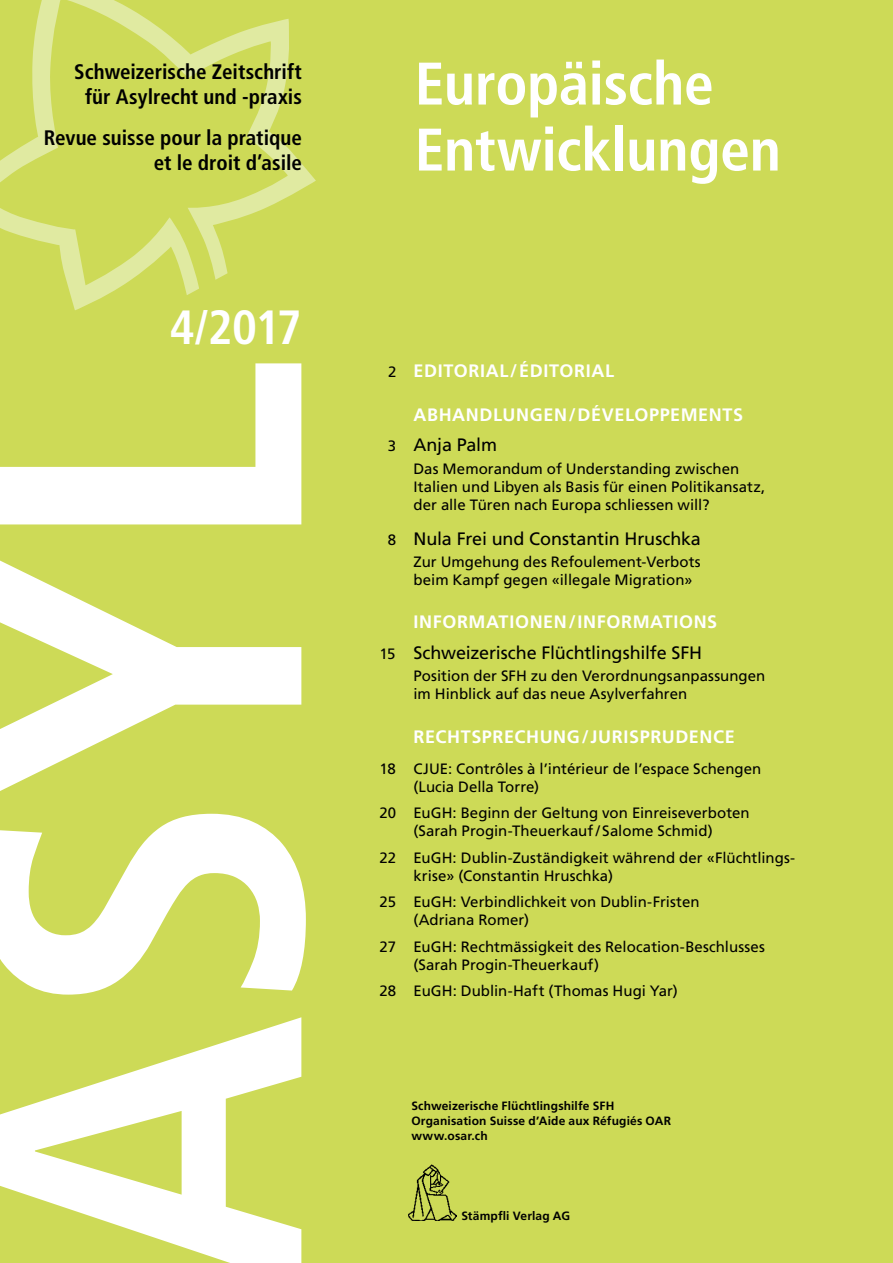
<style>
.page{position:relative;width:893px;height:1263px;background:#cdda57}
.page>*{position:absolute;margin:0;border:0;box-sizing:border-box;transform-origin:0 0}
.t1{font:700 condensed 450px "Frutiger LT Com";color:#fff}
.t2{font:700 condensed 60px/66px "Frutiger LT Com";letter-spacing:-.005em;color:#fff}
.t3{font:700 condensed 48px "Frutiger LT Com";color:#fff}
.t4{font:700 condensed 21px/25.5px "Frutiger LT Com";color:#000;text-align:center}
.t5{font:18px/30.8px "Frutiger LT Com";letter-spacing:-.01em;color:#000}
.t6{font:700 18px/30.8px "Frutiger LT Com";letter-spacing:.035em;color:#fff}
.t7{font:15px/18px "Frutiger LT Com";color:#000}
.t8{font:700 12px/15px "Frutiger LT Com";letter-spacing:.015em;color:#000}
.s1{font-weight:400;font-size:15px;color:#000}
.s2{font-weight:400;color:#000}
.s3{font-size:15px}
.s4{font-weight:700;color:#fff}
</style>
<div class="page">
<img style="left:408px;top:1165px;width:48px;height:55px">
<svg style="left:0;top:0;width:316px;height:310px"></svg>
<h3 class="t4" style="left:74px;top:61px;width:229px">Schweizerische Zeitschrift für Asylrecht und -praxis</h3>
<h3 class="t4" style="left:44px;top:127px;width:260px;text-align:right">Revue suisse pour la pratique et le droit d’asile</h3>
<h3 class="t3" style="left:170px;top:308px;width:134px">4/2017</h3>
<h1 class="t1" style="left:-36px;top:1289px;width:936px;rotate:-90deg">ASYL</h1>
<h2 class="t2" style="left:415px;top:57px;width:368px">Europäische<br>Entwicklungen</h2>
<p class="t6" style="left:388px;top:357px;width:227px"><span class="s1">2</span> EDITORIAL/ÉDITORIAL</p>
<p class="t6" style="left:388px;top:401px;width:357px;text-indent:26px">ABHANDLUNGEN/DÉVELOPPEMENTS<br><span class="s1">3</span> <span class="s2">Anja Palm</span></p>
<p class="t7" style="left:414px;top:461px;width:353px">Das Memorandum of Understanding zwischen<br>Italien und Libyen als Basis für einen Politikansatz, der alle Türen nach Europa schliessen will?</p>
<p class="t5" style="left:388px;top:525px;width:315px"><span class="s3">8</span> Nula Frei und Constantin Hruschka</p>
<p class="t7" style="left:414px;top:554px;width:289px">Zur Umgehung des Refoulement-Verbots beim Kampf gegen «illegale Migration»</p>
<p class="t5" style="left:379px;top:608px;width:339px;text-indent:34px"><span class="s4">INFORMATIONEN/INFORMATIONS<br></span><span class="s3">15</span> Schweizerische Flüchtlingshilfe SFH</p>
<p class="t7" style="left:414px;top:669px;width:353px">Position der SFH zu den Verordnungsanpassungen im Hinblick auf das neue Asylverfahren</p>
<p class="t6" style="left:414px;top:723px;width:323px">RECHTSPRECHUNG/JURISPRUDENCE</p>
<p class="t7" style="left:414px;top:761px;width:349px;text-indent:-34px">18 CJUE: Contrôles à l’intérieur de l’espace Schengen (Lucia Della Torre)</p>
<p class="t7" style="left:379px;top:805px;width:372px;text-align:center">20 EuGH: Beginn der Geltung von Einreiseverboten (Sarah Progin-Theuerkauf / Salome Schmid)</p>
<p class="t7" style="left:414px;top:850px;width:383px;text-indent:-34px">22 EuGH: Dublin-Zuständigkeit während der «Flüchtlings&shy;krise» (Constantin Hruschka)</p>
<p class="t7" style="left:414px;top:894px;width:288px;text-indent:-34px">25 EuGH: Verbindlichkeit von Dublin-Fristen (Adriana Romer)</p>
<p class="t7" style="left:414px;top:939px;width:353px;text-indent:-34px">27 EuGH: Rechtmässigkeit des Relocation-Beschlusses (Sarah Progin-Theuerkauf)</p>
<p class="t7" style="left:380px;top:983px;width:300px">28 EuGH: Dublin-Haft (Thomas Hugi Yar)</p>
<p class="t8" style="left:411px;top:1100px;width:261px">Schweizerische Flüchtlingshilfe SFH<br>Organisation Suisse d’Aide aux Réfugiés OAR www.osar.ch</p>
<p class="t8" style="left:461px;top:1210px;width:110px">Stämpfli Verlag AG</p>
</div>
